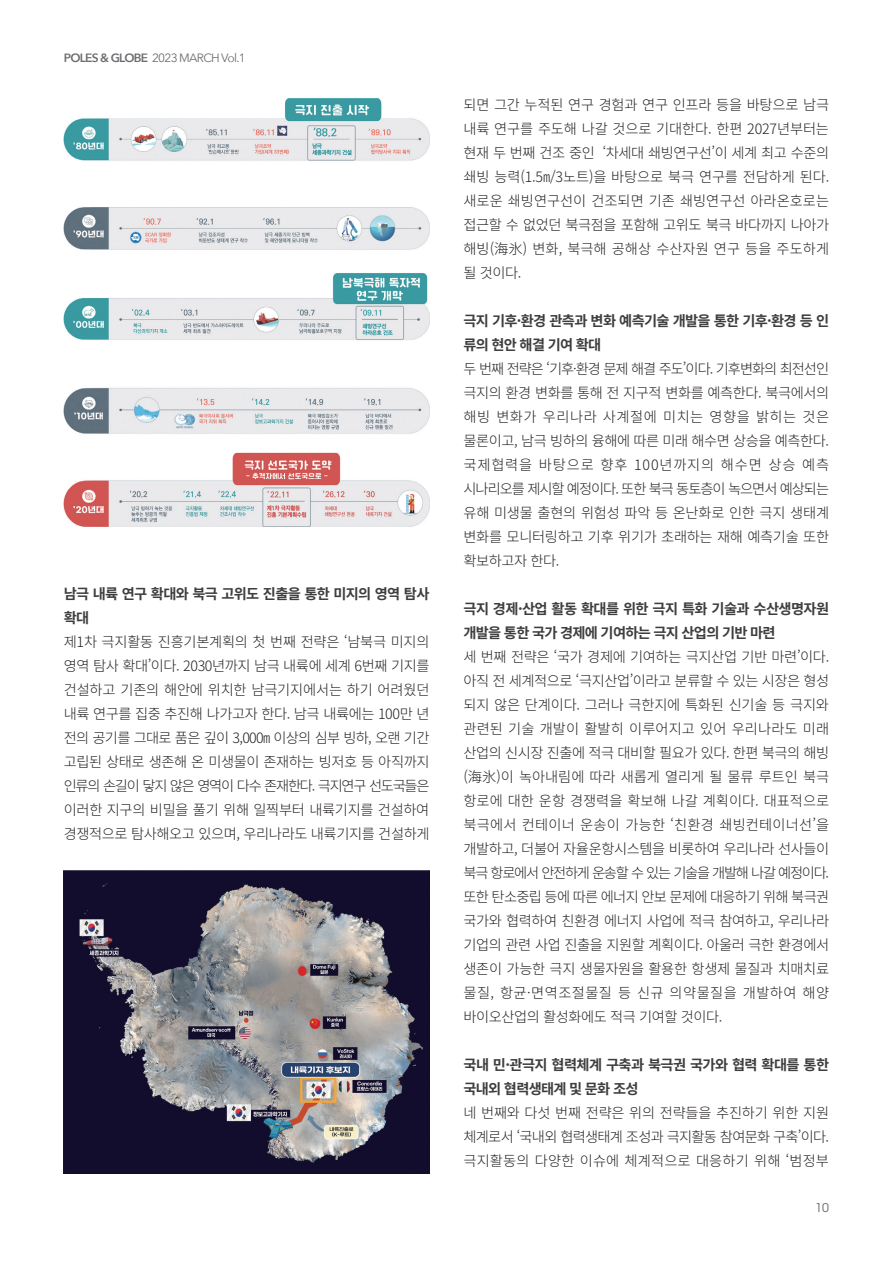
<style>
.page{position:relative;width:893px;height:1263px;background:#fff}
.page>*{position:absolute;margin:0;border:0;box-sizing:border-box;transform-origin:0 0}
._00본문{font:300 14.25px/24px "Source Han Sans K";letter-spacing:-.025em;color:#231f20;text-align:justify}
._00중제{font:700 14.25px/24px "Source Han Sans K";letter-spacing:-.05em;color:#3e3e3f}
.t1{font:12px "Avenir Next";letter-spacing:-.06em;color:#6c6d70}
.t2{font:12px "ITC Avant Garde Std";color:#6c6d70}
.s1{font-weight:600}
</style>
<div class="page">
<img style="left:64px;top:871px;width:365px;height:303px">
<img style="left:64px;top:98px;width:365px;height:63px">
<img style="left:64px;top:207px;width:365px;height:43px">
<img style="left:64px;top:273px;width:365px;height:68px">
<img style="left:64px;top:387px;width:365px;height:47px">
<img style="left:64px;top:452px;width:365px;height:75px">
<p class="t1" style="left:64px;top:48px;width:183px"><span class="s1">POLES &amp; GLOBE</span> 2023 MARCH Vol.1</p>
<p class="_00중제" style="left:64px;top:582px;width:367px">남극 내륙 연구 확대와 북극 고위도 진출을 통한 미지의 영역 탐사 확대</p>
<p class="_00본문" style="left:64px;top:630px;width:367px">제1차 극지활동 진흥기본계획의 첫 번째 전략은 ‘남북극 미지의 영역 탐사 확대’이다. 2030년까지 남극 내륙에 세계 6번째 기지를 건설하고 기존의 해안에 위치한 남극기지에서는 하기 어려웠던 내륙 연구를 집중 추진해 나가고자 한다. 남극 내륙에는 100만 년 전의 공기를 그대로 품은 깊이 3,000m 이상의 심부 빙하, 오랜 기간 고립된 상태로 생존해 온 미생물이 존재하는 빙저호 등 아직까지 인류의 손길이 닿지 않은 영역이 다수 존재한다. 극지연구 선도국들은 이러한 지구의 비밀을 풀기 위해 일찍부터 내륙기지를 건설하여 경쟁적으로 탐사해오고 있으며, 우리나라도 내륙기지를 건설하게</p>
<p class="_00본문" style="left:463px;top:93px;width:367px">되면 그간 누적된 연구 경험과 연구 인프라 등을 바탕으로 남극 내륙 연구를 주도해 나갈 것으로 기대한다. 한편 2027년부터는 현재 두 번째 건조 중인 ‘차세대 쇄빙연구선’이 세계 최고 수준의 쇄빙 능력(1.5m/3노트)을 바탕으로 북극 연구를 전담하게 된다. 새로운 쇄빙연구선이 건조되면 기존 쇄빙연구선 아라온호로는 접근할 수 없었던 북극점을 포함해 고위도 북극 바다까지 나아가 해빙(海氷) 변화, 북극해 공해상 수산자원 연구 등을 주도하게 될 것이다.</p>
<p class="_00중제" style="left:463px;top:309px;width:367px">극지 기후·환경 관측과 변화 예측기술 개발을 통한 기후·환경 등 인 류의 현안 해결 기여 확대</p>
<p class="_00본문" style="left:463px;top:357px;width:367px">두 번째 전략은 ‘기후·환경 문제 해결 주도’이다. 기후변화의 최전선인 극지의 환경 변화를 통해 전 지구적 변화를 예측한다. 북극에서의 해빙 변화가 우리나라 사계절에 미치는 영향을 밝히는 것은 물론이고, 남극 빙하의 융해에 따른 미래 해수면 상승을 예측한다. 국제협력을 바탕으로 향후 100년까지의 해수면 상승 예측 시나리오를 제시할 예정이다. 또한 북극 동토층이 녹으면서 예상되는 유해 미생물 출현의 위험성 파악 등 온난화로 인한 극지 생태계 변화를 모니터링하고 기후 위기가 초래하는 재해 예측기술 또한 확보하고자 한다.</p>
<p class="_00중제" style="left:463px;top:597px;width:367px">극지 경제·산업 활동 확대를 위한 극지 특화 기술과 수산생명자원 개발을 통한 국가 경제에 기여하는 극지 산업의 기반 마련</p>
<p class="_00본문" style="left:463px;top:645px;width:367px">세 번째 전략은 ‘국가 경제에 기여하는 극지산업 기반 마련’이다. 아직 전 세계적으로 ‘극지산업’이라고 분류할 수 있는 시장은 형성 되지 않은 단계이다. 그러나 극한지에 특화된 신기술 등 극지와 관련된 기술 개발이 활발히 이루어지고 있어 우리나라도 미래 산업의 신시장 진출에 적극 대비할 필요가 있다. 한편 북극의 해빙 (海氷)이 녹아내림에 따라 새롭게 열리게 될 물류 루트인 북극 항로에 대한 운항 경쟁력을 확보해 나갈 계획이다. 대표적으로 북극에서 컨테이너 운송이 가능한 ‘친환경 쇄빙컨테이너선’을 개발하고, 더불어 자율운항시스템을 비롯하여 우리나라 선사들이 북극 항로에서 안전하게 운송할 수 있는 기술을 개발해 나갈 예정이다. 또한 탄소중립 등에 따른 에너지 안보 문제에 대응하기 위해 북극권 국가와 협력하여 친환경 에너지 사업에 적극 참여하고, 우리나라 기업의 관련 사업 진출을 지원할 계획이다. 아울러 극한 환경에서 생존이 가능한 극지 생물자원을 활용한 항생제 물질과 치매치료 물질, 항균·면역조절물질 등 신규 의약물질을 개발하여 해양 바이오산업의 활성화에도 적극 기여할 것이다.</p>
<p class="_00중제" style="left:463px;top:1053px;width:367px">국내 민·관극지 협력체계 구축과 북극권 국가와 협력 확대를 통한 국내외 협력생태계 및 문화 조성</p>
<p class="_00본문" style="left:463px;top:1101px;width:367px">네 번째와 다섯 번째 전략은 위의 전략들을 추진하기 위한 지원 체계로서 ‘국내외 협력생태계 조성과 극지활동 참여문화 구축’이다. 극지활동의 다양한 이슈에 체계적으로 대응하기 위해 ‘범정부</p>
<p class="t2" style="left:815px;top:1201px;width:15px">10</p>
</div>
